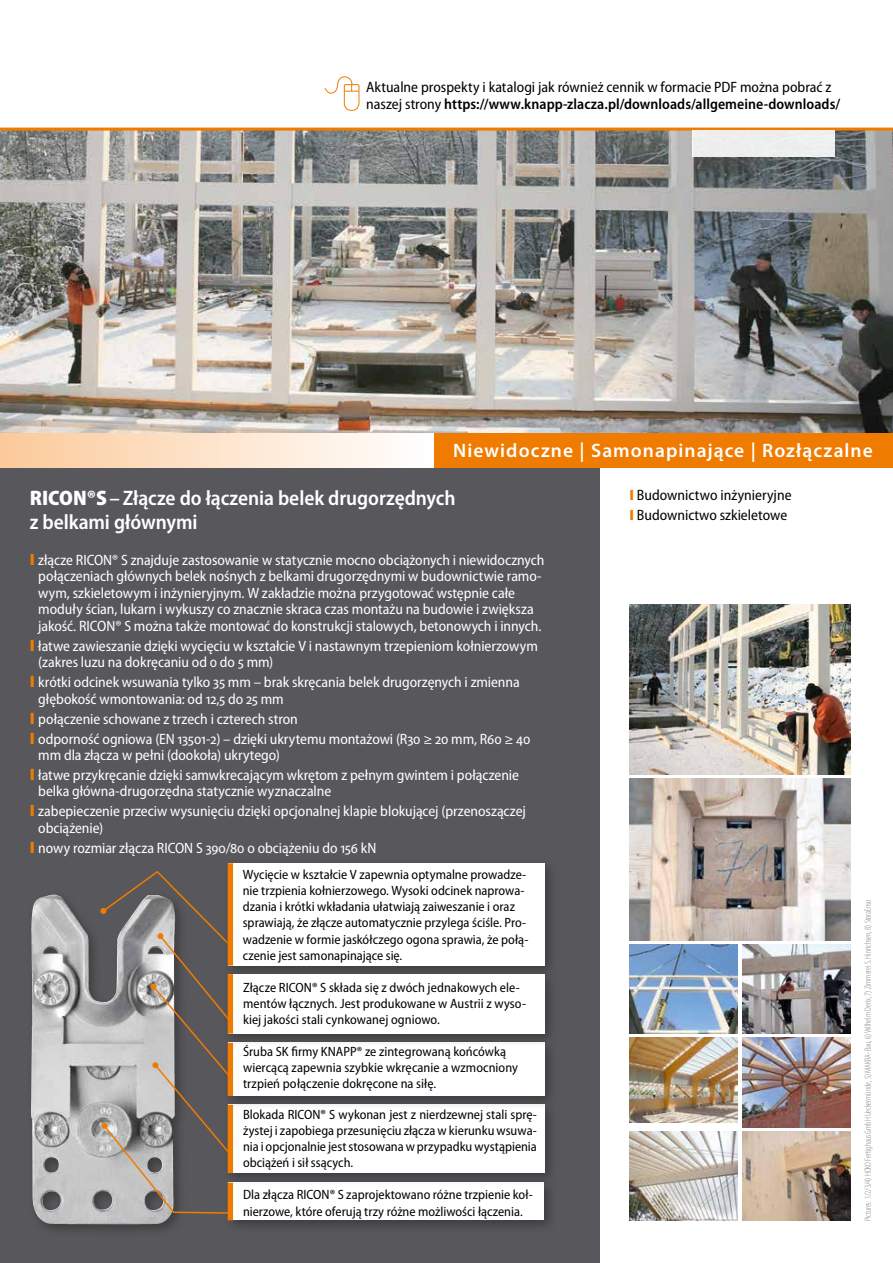
<style>
.page{position:relative;width:893px;height:1263px;background:#fff}
.page>*{position:absolute;margin:0;border:0;box-sizing:border-box;transform-origin:0 0}
.t1{font:600 semi-condensed 21px/24px "Myriad Pro";letter-spacing:-.005em;color:#fff}
.t2{font:600 19.5px "Myriad Pro";letter-spacing:.055em;color:#fff}
.t3{font:semi-condensed 15px/16.5px "Myriad Pro";letter-spacing:-.005em;color:#fff}
.t4{font:semi-condensed 15px/16.5px "Myriad Pro";color:#000}
.t5{font:semi-condensed 13.5px/16.2px "Myriad Pro";color:#000}
.t6{font:300 condensed 9px "Myriad Pro";letter-spacing:-.01em;color:#868786}
.s1{font-weight:600}
.s2{font-weight:900}
.s3{font-weight:900;font-stretch:normal;font-size:16.5px;color:#ef7c00}
.s4{font-weight:900;font-stretch:normal;color:#ef7c00}
</style>
<div class="page">
<div style="left:0;top:468px;width:600px;height:795px;background:#58585c"></div>
<img style="left:1px;top:131px;width:892px;height:303px">
<img style="left:0;top:130px;width:1px;height:304px">
<div style="left:26px;top:890px;width:162px;height:347px;background:#000;opacity:.3"></div>
<img style="left:31px;top:895px;width:133px;height:329px">
<img style="left:629px;top:778px;width:221px;height:162px">
<img style="left:629px;top:604px;width:221px;height:170px">
<img style="left:742px;top:944px;width:108px;height:89px">
<img style="left:629px;top:944px;width:109px;height:89px">
<img style="left:629px;top:1038px;width:109px;height:85px">
<img style="left:742px;top:1038px;width:108px;height:89px">
<img style="left:629px;top:1131px;width:109px;height:90px">
<img style="left:742px;top:1131px;width:108px;height:90px">
<div style="left:0;top:434px;width:893px;height:34px;background:#ef7c00"></div>
<div style="left:0;top:434px;width:434px;height:34px;background:linear-gradient(to right,#fbca9b,#fff)"></div>
<hr style="left:0;top:128px;width:893px;height:3px;background:#ef7c00">
<div style="left:224px;top:1178px;width:333px;height:55px;background:#000;opacity:.3"></div>
<div style="left:228px;top:1182px;width:316px;height:38px;background:#fff"></div>
<div style="left:228px;top:1182px;width:5px;height:38px;background:#ef7c00"></div>
<div style="left:223px;top:1100px;width:335px;height:86px;background:#000;opacity:.3"></div>
<div style="left:228px;top:1105px;width:316px;height:68px;background:#fff"></div>
<div style="left:223px;top:858px;width:335px;height:121px;background:#000;opacity:.3"></div>
<div style="left:228px;top:863px;width:317px;height:102px;background:#fff"></div>
<div style="left:228px;top:863px;width:5px;height:102px;background:#ef7c00"></div>
<svg style="left:100px;top:870px;width:134px;height:344px"></svg>
<div style="left:223px;top:1038px;width:335px;height:71px;background:#000;opacity:.3"></div>
<div style="left:228px;top:1043px;width:317px;height:53px;background:#fff"></div>
<div style="left:228px;top:1043px;width:5px;height:53px;background:#ef7c00"></div>
<div style="left:223px;top:969px;width:335px;height:78px;background:#000;opacity:.3"></div>
<div style="left:228px;top:974px;width:317px;height:60px;background:#fff"></div>
<div style="left:228px;top:974px;width:5px;height:60px;background:#ef7c00"></div>
<div style="left:692px;top:131px;width:142px;height:26px;background:#edeeee"></div>
<svg style="left:324px;top:77px;width:36px;height:34px"></svg>
<p class="t4" style="left:366px;top:79px;width:475px">Aktualne prospekty i katalogi jak również cennik w formacie PDF można pobrać z naszej strony <span class="s1">https://www.knapp-zlacza.pl/downloads/allgemeine-downloads/</span></p>
<h2 class="t2" style="left:453px;top:440px;width:421px">Niewidoczne | Samonapinające | Rozłączalne</h2>
<h1 class="t1" style="left:30px;top:486px;width:427px"><span class="s2">RICON®S</span>–Złącze do łączenia belek drugorzędnych z belkami głównymi</h1>
<p class="t3" style="left:38px;top:552px;width:508px;text-indent:-8px"><span class="s3">I</span> złącze RICON® S znajduje zastosowanie w statycznie mocno obciążonych i niewidocznych połączeniach głównych belek nośnych z belkami drugorzędnymi w budownictwie ramo&shy;wym, szkieletowym i inżynieryjnym. W zakładzie można przygotować wstępnie całe moduły ścian, lukarn i wykuszy co znacznie skraca czas montażu na budowie i zwiększa jakość. RICON® S można także montować do konstrukcji stalowych, betonowych i innych.</p>
<p class="t3" style="left:38px;top:638px;width:501px;text-indent:-8px"><span class="s3">I</span> łatwe zawieszanie dzięki wycięciu w kształcie V i nastawnym trzepieniom kołnierzowym (zakres luzu na dokręcaniu od 0 do 5 mm)</p>
<p class="t3" style="left:38px;top:674px;width:483px;text-indent:-8px"><span class="s3">I</span> krótki odcinek wsuwania tylko 35 mm – brak skręcania belek drugorzęnych i zmienna głębokość wmontowania: od 12,5 do 25 mm</p>
<p class="t3" style="left:30px;top:709px;width:502px;line-height:20px"><span class="s3">I</span> połączenie schowane z trzech i czterech stron<br><span class="s3">I</span> odporność ogniowa (EN 13501-2) – dzięki ukrytemu montażowi (R30 ≥ 20 mm, R60 ≥ 40</p>
<p class="t3" style="left:30px;top:745px;width:491px;line-height:20px;text-indent:8px">mm dla złącza w pełni (dookoła) ukrytego)<br><span class="s3">I</span> łatwe przykręcanie dzięki samwkrecającym wkrętom z pełnym gwintem i połączenie</p>
<p class="t3" style="left:30px;top:782px;width:498px;line-height:20px;text-indent:8px">belka główna-drugorzędna statycznie wyznaczalne<br><span class="s3">I</span> zabepieczenie przeciw wysunięciu dzięki opcjonalnej klapie blokującej (przenoszączej</p>
<p class="t3" style="left:30px;top:818px;width:348px;line-height:20px;text-indent:8px">obciążenie)<br><span class="s3">I</span> nowy rozmiar złącza RICON S 390/80 o obciążeniu do 156 kN</p>
<p class="t5" style="left:243px;top:867px;width:287px">Wycięcie w kształcie V zapewnia optymalne prowadze&shy;nie trzpienia kołnierzowego. Wysoki odcinek naprowa&shy;dzania i krótki wkładania ułatwiają zaiweszanie i oraz sprawiają, że złącze automatycznie przylega ściśle. Pro&shy;wadzenie w formie jaskółczego ogona sprawia, że połą&shy;czenie jest samonapinające się.</p>
<p class="t5" style="left:243px;top:979px;width:285px">Złącze RICON® S składa się z dwóch jednakowych ele&shy;mentów łącznych. Jest produkowane w Austrii z wyso&shy;kiej jakości stali cynkowanej ogniowo.</p>
<p class="t5" style="left:243px;top:1044px;width:276px">Śruba SK firmy KNAPP® ze zintegrowaną końcówką wiercącą zapewnia szybkie wkręcanie a wzmocniony trzpień połączenie dokręcone na siłę.</p>
<p class="t5" style="left:243px;top:1106px;width:295px;text-align:justify">Blokada RICON® S wykonan jest z nierdzewnej stali sprę&shy;żystej i zapobiega przesunięciu złącza w kierunku wsuwa&shy;nia i opcjonalnie jest stosowana w przypadku wystąpienia obciążeń i sił ssących.</p>
<p class="t5" style="left:243px;top:1187px;width:291px">Dla złącza RICON® S zaprojektowano różne trzpienie koł&shy;nierzowe, które oferują trzy różne możliwości łączenia.</p>
<p class="t4" style="left:629px;top:486px;width:164px;line-height:19.5px"><span class="s4">I</span> Budownictwo inżynieryjne<br><span class="s4">I</span> Budownictwo szkieletowe</p>
<p class="t6" style="left:863px;top:1221px;width:323px;rotate:-90deg">Pictures: 1/2/3/4) HOKO Fertighaus GmbH Ueckermünde, 5) MAKRA-Bau, 6) Wilhelm Derix, 7) Zimmerei S. Hinrichsen, 8) StoraEnso</p>
</div>
